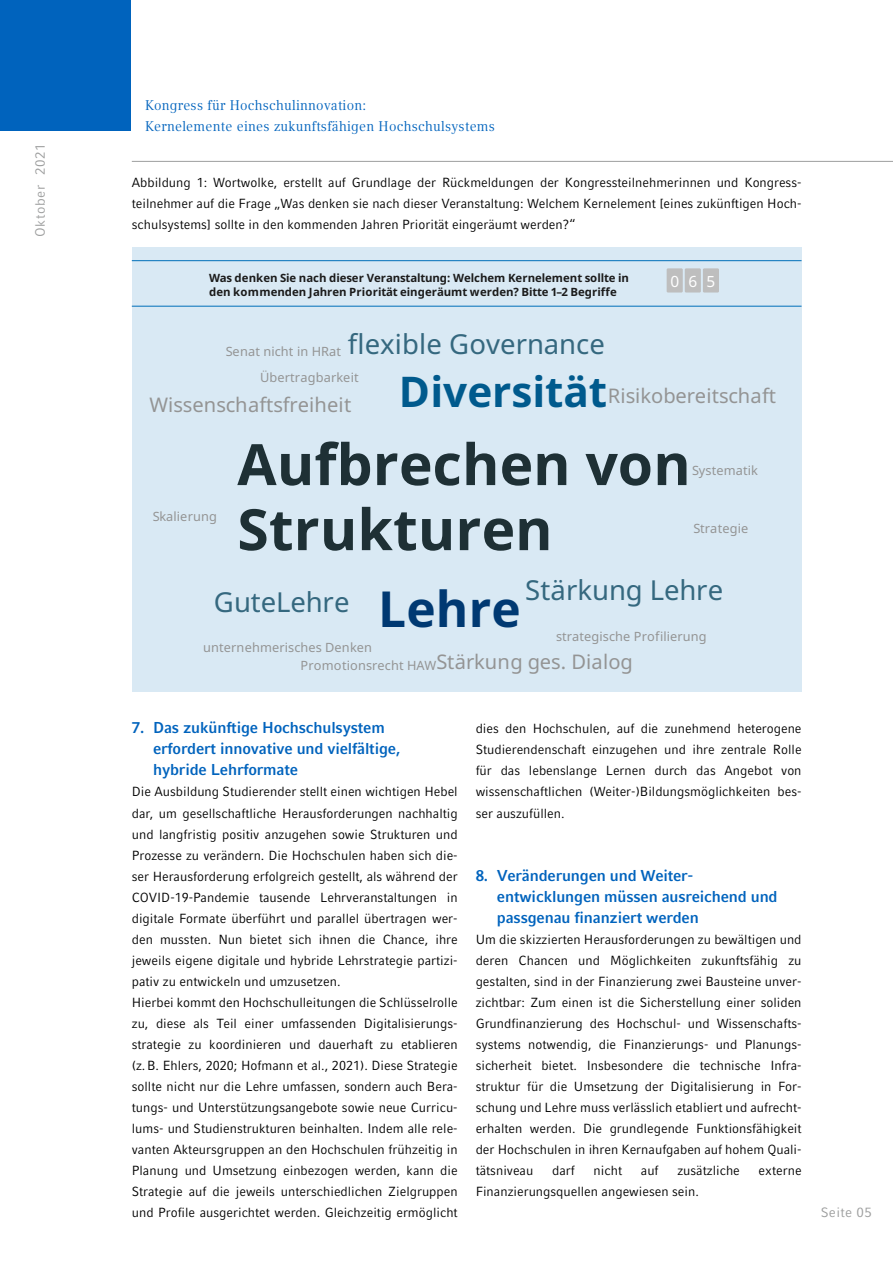
<style>
.page{position:relative;width:893px;height:1263px;background:#fff}
.page>*{position:absolute;margin:0;border:0;box-sizing:border-box;transform-origin:0 0}
.t1{font:700 57px/65.1px "Noto Sans";color:#1e3035}
.t2{font:700 49.65px "Noto Sans";letter-spacing:.005em;color:#003972}
.t3{font:700 42.3px "Noto Sans";letter-spacing:-.005em;color:#005a8d}
.t4{font:27.45px "Noto Sans";color:#35687f}
.t5{font:20.1px "Noto Sans";letter-spacing:.005em;color:#949494}
._05_ZT_Bold-größer{font:700 15.75px/21px "LMU Compatil Fact";letter-spacing:-.01em;color:#0063bd;scale:.96 1}
.t6{font:15.45px "Noto Sans";color:#fff}
.t7{font:13.95px "LMU Compatil Text";letter-spacing:.02em;color:#0063bd}
.t8{font:13.5px "LMU Compatil Fact";letter-spacing:.05em;color:#9d9e9e}
._01-Grundschrift{font:13.2px/21px "LMU Compatil Fact";color:#000;text-align:justify;scale:.96 1}
.t9{font:12.75px "Noto Sans";letter-spacing:.01em;color:#949494}
.t10{font:700 11.4px/14.1px "Noto Sans";letter-spacing:-.005em;color:#1b1b1b}
</style>
<div class="page">
<hr style="left:132px;top:161px;width:761px;height:1px;background:#9d9e9e">
<div style="left:0;top:0;width:130px;height:130px;background:#0063bd"></div>
<div style="left:132px;top:247px;width:669px;height:444px;background:#d9e9f4"></div>
<div style="left:667px;top:268px;width:16px;height:24px;background:#bebebe"></div>
<div style="left:685px;top:268px;width:16px;height:24px;background:#bebebe"></div>
<div style="left:703px;top:268px;width:16px;height:24px;background:#bebebe"></div>
<hr style="left:132px;top:260px;width:669px;height:1px;background:#006fb9">
<hr style="left:132px;top:306px;width:669px;height:1px;background:#006fb9">
<p class="t8" style="left:32px;top:237px;width:96px;rotate:-90deg">Oktober 2021</p>
<p class="t7" style="left:145px;top:97px;width:223px">Kongress für Hochschulinnovation:</p>
<p class="t7" style="left:145px;top:118px;width:351px">Kernelemente eines zukunftsfähigen Hochschulsystems</p>
<p class="_01-Grundschrift" style="left:132px;top:172px;width:699px">Abbildung 1: Wortwolke, erstellt auf Grundlage der Rückmeldungen der Kongressteilnehmerinnen und Kongress&shy;teilnehmer auf die Frage „Was denken sie nach dieser Veranstaltung: Welchem Kernelement [eines zukünftigen Hoch&shy;schulsystems] sollte in den kommenden Jahren Priorität eingeräumt werden?“</p>
<p class="t10" style="left:209px;top:271px;width:422px">Was denken Sie nach dieser Veranstaltung: Welchem Kernelement sollte in den kommenden Jahren Priorität eingeräumt werden? Bitte 1–2 Begriffe</p>
<p class="t6" style="left:670px;top:271px;width:47px">065</p>
<p class="t4" style="left:348px;top:325px;width:259px">flexible Governance</p>
<p class="t9" style="left:226px;top:343px;width:117px">Senat nicht in HRat</p>
<p class="t9" style="left:260px;top:368px;width:100px">Übertragbarkeit</p>
<p class="t5" style="left:149px;top:390px;width:203px">Wissenschaftsfreiheit</p>
<p class="t3" style="left:399px;top:361px;width:210px">Diversität</p>
<p class="t5" style="left:608px;top:381px;width:170px">Risikobereitschaft</p>
<p class="t1" style="left:237px;top:433px;width:455px">Aufbrechen von<br>Strukturen</p>
<p class="t2" style="left:378px;top:574px;width:144px">Lehre</p>
<p class="t9" style="left:692px;top:461px;width:67px">Systematik</p>
<p class="t9" style="left:153px;top:507px;width:66px">Skalierung</p>
<p class="t9" style="left:693px;top:520px;width:56px">Strategie</p>
<p class="t4" style="left:525px;top:570px;width:200px">Stärkung Lehre</p>
<p class="t4" style="left:214px;top:583px;width:137px">GuteLehre</p>
<p class="t9" style="left:556px;top:627px;width:152px">strategische Profilierung</p>
<p class="t9" style="left:203px;top:638px;width:170px">unternehmerisches Denken</p>
<p class="t5" style="left:437px;top:647px;width:198px">Stärkung ges. Dialog</p>
<p class="t9" style="left:300px;top:657px;width:137px">Promotionsrecht HAW</p>
<p class="_05_ZT_Bold-größer" style="left:153px;top:717px;width:259px;text-indent:-21px">7. Das zukünftige Hochschulsystem erfordert innovative und vielfältige, hybride Lehrformate</p>
<p class="_01-Grundschrift" style="left:132px;top:781px;width:341px">Die Ausbildung Studierender stellt einen wichtigen Hebel dar, um gesellschaftliche Herausforderungen nachhaltig und langfristig positiv anzugehen sowie Strukturen und Prozesse zu verändern. Die Hochschulen haben sich die&shy;ser Herausforderung erfolgreich gestellt, als während der COVID-19-Pandemie tausende Lehrveranstaltungen in digitale Formate überführt und parallel übertragen wer&shy;den mussten. Nun bietet sich ihnen die Chance, ihre jeweils eigene digitale und hybride Lehrstrategie partizi&shy;pativ zu entwickeln und umzusetzen.</p>
<p class="_01-Grundschrift" style="left:132px;top:991px;width:341px">Hierbei kommt den Hochschulleitungen die Schlüsselrolle zu, diese als Teil einer umfassenden Digitalisierungs&shy;strategie zu koordinieren und dauerhaft zu etablieren (z.B. Ehlers, 2020; Hofmann et al., 2021). Diese Strategie sollte nicht nur die Lehre umfassen, sondern auch Bera&shy;tungs- und Unterstützungsangebote sowie neue Curricu&shy;lums- und Studienstrukturen beinhalten. Indem alle rele&shy;vanten Akteursgruppen an den Hochschulen frühzeitig in Planung und Umsetzung einbezogen werden, kann die Strategie auf die jeweils unterschiedlichen Zielgruppen und Profile ausgerichtet werden. Gleichzeitig ermöglicht</p>
<p class="_01-Grundschrift" style="left:476px;top:718px;width:341px">dies den Hochschulen, auf die zunehmend heterogene Studierendenschaft einzugehen und ihre zentrale Rolle für das lebenslange Lernen durch das Angebot von wissenschaftlichen (Weiter-)Bildungsmöglichkeiten bes&shy;ser auszufüllen.</p>
<p class="_05_ZT_Bold-größer" style="left:497px;top:864px;width:294px;text-indent:-21px">8. Veränderungen und Weiter&shy;entwicklungen müssen ausreichend und passgenau finanziert werden</p>
<p class="_01-Grundschrift" style="left:476px;top:928px;width:341px">Um die skizzierten Herausforderungen zu bewältigen und deren Chancen und Möglichkeiten zukunftsfähig zu gestalten, sind in der Finanzierung zwei Bausteine unver&shy;zichtbar: Zum einen ist die Sicherstellung einer soliden Grundfinanzierung des Hochschul- und Wissenschafts&shy;systems notwendig, die Finanzierungs- und Planungs&shy;sicherheit bietet. Insbesondere die technische Infra&shy;struktur für die Umsetzung der Digitalisierung in For&shy;schung und Lehre muss verlässlich etabliert und aufrecht&shy;erhalten werden. Die grundlegende Funktionsfähigkeit der Hochschulen in ihren Kernaufgaben auf hohem Quali&shy;tätsniveau</p>
<p class="_01-Grundschrift" style="left:552px;top:1159px;width:25px">darf</p>
<p class="_01-Grundschrift" style="left:594px;top:1159px;width:31px">nicht</p>
<p class="_01-Grundschrift" style="left:641px;top:1159px;width:20px">auf</p>
<p class="_01-Grundschrift" style="left:677px;top:1159px;width:67px">zusätzliche</p>
<p class="_01-Grundschrift" style="left:759px;top:1159px;width:46px">externe</p>
<p class="_01-Grundschrift" style="left:476px;top:1180px;width:234px">Finanzierungsquellen angewiesen sein.</p>
<p class="t8" style="left:821px;top:1204px;width:53px">Seite 05</p>
</div>
